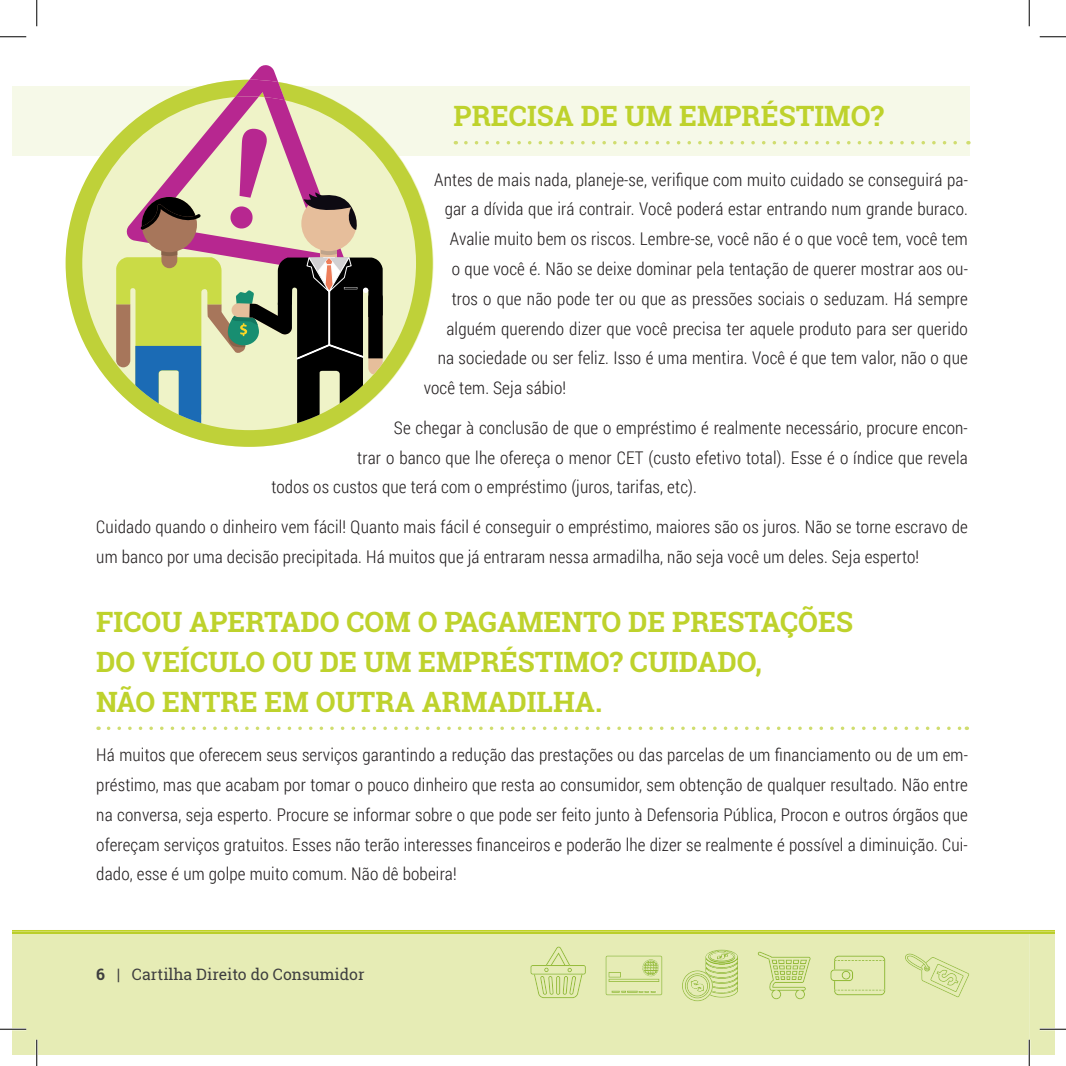
<style>
.page{position:relative;width:1066px;height:1066px;background:#fff}
.page>*{position:absolute;margin:0;border:0;box-sizing:border-box;transform-origin:0 0}
.t1{font:700 28px/39.7px "Roboto Slab";color:#bed22c}
.t2{font:300 17.5px/29.8px "Roboto Condensed";letter-spacing:.01em;color:#231f20}
.t3{font:15.75px "Roboto Slab";color:#3e3e3f}
.s1{font-weight:700}
</style>
<div class="page">
<div style="left:12px;top:86px;width:957px;height:70px;background:#f6f9e8"></div>
<svg style="left:108px;top:726px;width:859px;height:4px"></svg>
<svg style="left:466px;top:141px;width:491px;height:3px"></svg>
<svg style="left:66px;top:137px;width:367px;height:310px"></svg>
<svg style="left:116px;top:65px;width:267px;height:363px;background:#b9b092"></svg>
<svg style="left:0;top:36px;width:26px;height:1px"></svg>
<svg style="left:1039px;top:36px;width:27px;height:1px"></svg>
<svg style="left:36px;top:0;width:1px;height:26px"></svg>
<svg style="left:1029px;top:0;width:1px;height:26px"></svg>
<svg style="left:0;top:930px;width:1066px;height:136px;background:#e5ecb6"></svg>
<h1 class="t1" style="left:453px;top:96px;width:432px">PRECISA DE UM EMPRÉSTIMO?</h1>
<p class="t2" style="left:434px;top:164px;width:535px">Antes de mais nada, planeje-se, verifique com muito cuidado se conseguirá pa-</p>
<p class="t2" style="left:445px;top:194px;width:525px">gar a dívida que irá contrair. Você poderá estar entrando num grande buraco.</p>
<p class="t2" style="left:450px;top:223px;width:519px">Avalie muito bem os riscos. Lembre-se, você não é o que você tem, você tem</p>
<p class="t2" style="left:452px;top:253px;width:518px">o que você é. Não se deixe dominar pela tentação de querer mostrar aos ou-</p>
<p class="t2" style="left:452px;top:283px;width:517px">tros o que não pode ter ou que as pressões sociais o seduzam. Há sempre</p>
<p class="t2" style="left:446px;top:313px;width:523px">alguém querendo dizer que você precisa ter aquele produto para ser querido</p>
<p class="t2" style="left:438px;top:343px;width:532px">na sociedade ou ser feliz. Isso é uma mentira. Você é que tem valor, não o que</p>
<p class="t2" style="left:424px;top:372px;width:144px">você tem. Seja sábio!</p>
<p class="t2" style="left:394px;top:412px;width:575px">Se chegar à conclusão de que o empréstimo é realmente necessário, procure encon-</p>
<p class="t2" style="left:357px;top:442px;width:612px">trar o banco que lhe ofereça o menor CET (custo efetivo total). Esse é o índice que revela</p>
<p class="t2" style="left:271px;top:471px;width:427px">todos os custos que terá com o empréstimo (juros, tarifas, etc).</p>
<p class="t2" style="left:96px;top:511px;width:873px">Cuidado quando o dinheiro vem fácil! Quanto mais fácil é conseguir o empréstimo, maiores são os juros. Não se torne escravo de um banco por uma decisão precipitada. Há muitos que já entraram nessa armadilha, não seja você um deles. Seja esperto!</p>
<h1 class="t1" style="left:96px;top:602px;width:758px">FICOU APERTADO COM O PAGAMENTO DE PRESTAÇÕES<br>DO VEÍCULO OU DE UM EMPRÉSTIMO? CUIDADO,<br>NÃO ENTRE EM OUTRA ARMADILHA.</h1>
<p class="t2" style="left:96px;top:739px;width:873px;text-align:justify">Há muitos que oferecem seus serviços garantindo a redução das prestações ou das parcelas de um financiamento ou de um em&shy;préstimo, mas que acabam por tomar o pouco dinheiro que resta ao consumidor, sem obtenção de qualquer resultado. Não entre na conversa, seja esperto. Procure se informar sobre o que pode ser feito junto à Defensoria Pública, Procon e outros órgãos que ofereçam serviços gratuitos. Esses não terão interesses financeiros e poderão lhe dizer se realmente é possível a diminuição. Cui&shy;dado, esse é um golpe muito comum. Não dê bobeira!</p>
<p class="t3" style="left:96px;top:963px;width:270px"><span class="s1">6</span> | Cartilha Direito do Consumidor</p>
</div>
